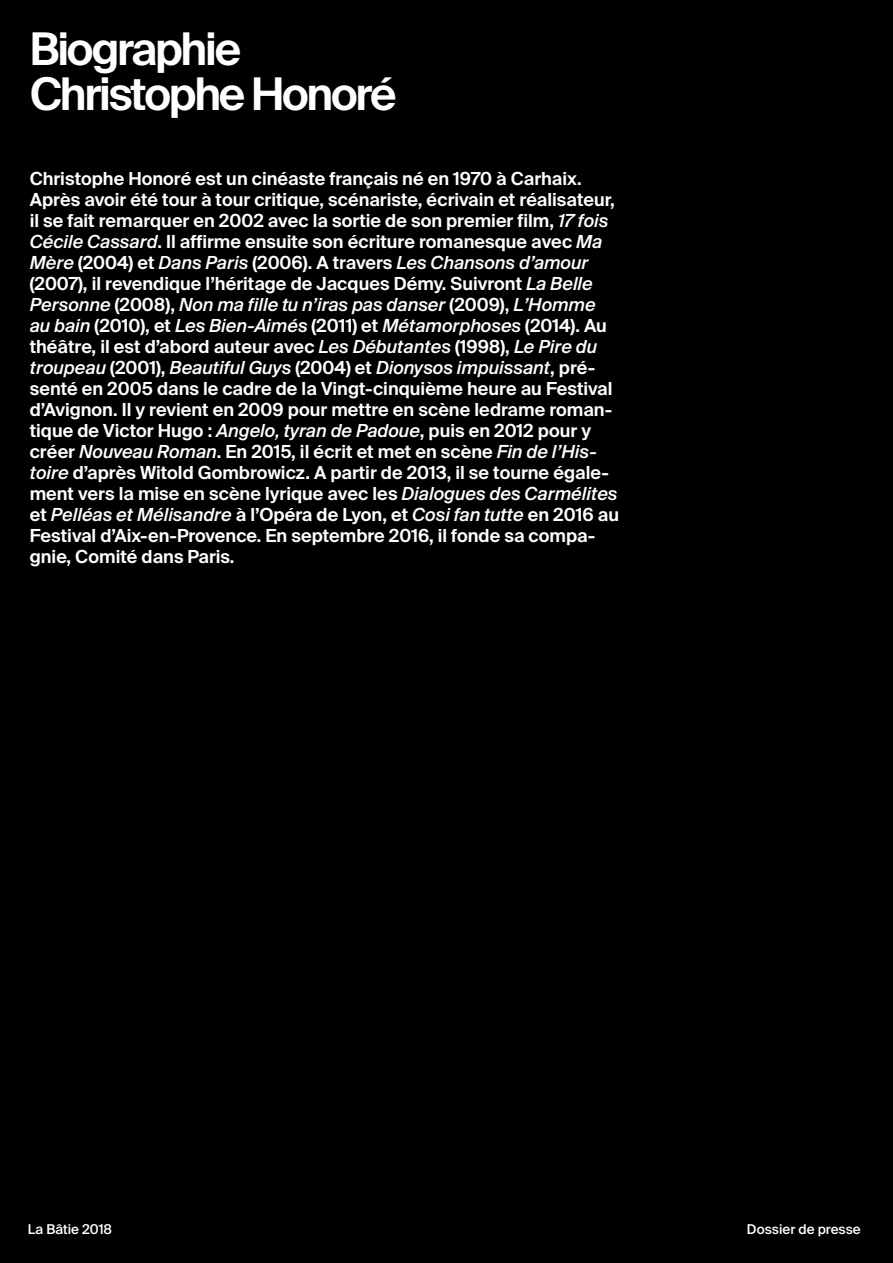
<style>
.page{position:relative;width:893px;height:1263px;background:#000}
.page>*{position:absolute;margin:0;border:0;box-sizing:border-box;transform-origin:0 0}
.t1{font:600 45px/45px "Suisse Intl";letter-spacing:-.05em;color:#fff}
.t2{font:600 18px/21px "Suisse Intl";color:#fff}
.t3{font:500 13.5px "Suisse Intl";color:#fff}
.s1{font-weight:500;font-style:italic}
</style>
<div class="page">
<h1 class="t1" style="left:30px;top:27px;width:368px">Biographie<br>Christophe Honoré</h1>
<p class="t2" style="left:30px;top:168px;width:591px">Christophe Honoré est un cinéaste français né en 1970 à Carhaix.<br>Après avoir été tour à tour critique, scénariste, écrivain et réalisateur, il se fait remarquer en 2002 avec la sortie de son premier film, <span class="s1">17 fois Cécile Cassard</span>. Il affirme ensuite son écriture romanesque avec <span class="s1">Ma Mère</span> (2004) et <span class="s1">Dans Paris</span> (2006). A travers <span class="s1">Les Chansons d’amour </span>(2007), il revendique l’héritage de Jacques Démy. Suivront <span class="s1">La Belle Personne</span> (2008), <span class="s1">Non ma fille tu n’iras pas danser</span> (2009), <span class="s1">L’Homme au bain</span> (2010), et <span class="s1">Les Bien-Aimés</span> (2011) et <span class="s1">Métamorphoses</span> (2014). Au théâtre, il est d’abord auteur avec <span class="s1">Les Débutantes</span> (1998), <span class="s1">Le Pire du troupeau</span> (2001), <span class="s1">Beautiful Guys</span> (2004) et <span class="s1">Dionysos impuissant</span>, pré&shy;senté en 2005 dans le cadre de la Vingt-cinquième heure au Festival d’Avignon. Il y revient en 2009 pour mettre en scène ledrame roman&shy;tique de Victor Hugo : <span class="s1">Angelo, tyran de Padoue</span>, puis en 2012 pour y créer <span class="s1">Nouveau Roman</span>. En 2015, il écrit et met en scène <span class="s1">Fin de l’His&shy;toire</span> d’après Witold Gombrowicz. A partir de 2013, il se tourne égale&shy;ment vers la mise en scène lyrique avec les <span class="s1">Dialogues des Carmélites </span>et <span class="s1">Pelléas et Mélisandre</span> à l’Opéra de Lyon, et <span class="s1">Cosi fan tutte</span> en 2016 au Festival d’Aix-en-Provence. En septembre 2016, il fonde sa compa&shy;gnie, Comité dans Paris.</p>
<p class="t3" style="left:28px;top:1221px;width:86px">La Bâtie 2018</p>
<p class="t3" style="left:747px;top:1221px;width:115px">Dossier de presse</p>
</div>
